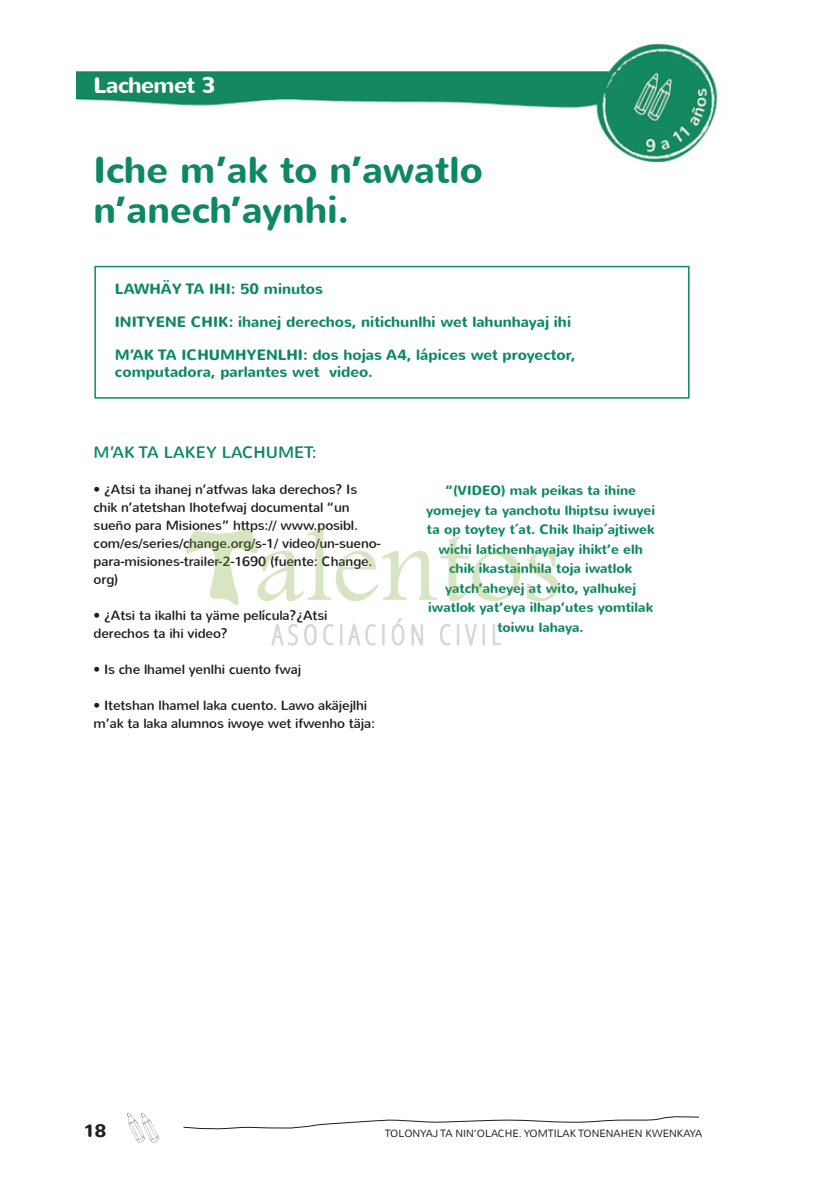
<style>
.page{position:relative;width:830px;height:1191px;background:#fff}
.page>*{position:absolute;margin:0;border:0;box-sizing:border-box;transform-origin:0 0}
.t1{font:700 37.5px/40.5px "Nunito";color:#0d8861}
.t2{font:700 22.5px "Nunito";letter-spacing:-.025em;color:#fff}
.t3{font:700 18px "Nunito";color:#1d1d1b}
.t4{font:16.5px "Nunito";color:#0d8861}
.t5{font:700 15px/16.5px "Nunito";color:#0d8861}
.t6{font:13.5px/18px "Nunito";letter-spacing:-.01em;color:#1d1d1b}
.t7{font:700 13.5px/19.5px "Nunito";color:#0d8861;text-align:center}
.t8{font:300 10.5px "Nunito";color:#1d1d1b}
</style>
<div class="page">
<img style="left:128px;top:1112px;width:13px;height:30px">
<img style="left:141px;top:1112px;width:10px;height:30px">
<img style="left:77px;top:43px;width:641px;height:120px">
<svg style="left:151px;top:1116px;width:548px;height:27px"></svg>
<div style="left:94px;top:266px;width:595px;height:133px;border:2px solid #0d8861"></div>
<svg style="left:186px;top:526px;width:334px;height:79px"></svg>
<svg style="left:526px;top:550px;width:32px;height:51px"></svg>
<svg style="left:271px;top:623px;width:63px;height:23px"></svg>
<hr style="left:340px;top:624px;width:2px;height:21px;background:#78797c">
<svg style="left:348px;top:623px;width:28px;height:23px"></svg>
<hr style="left:382px;top:624px;width:2px;height:21px;background:#78797c">
<svg style="left:391px;top:618px;width:13px;height:28px"></svg>
<svg style="left:411px;top:624px;width:12px;height:22px"></svg>
<svg style="left:440px;top:624px;width:11px;height:22px"></svg>
<hr style="left:456px;top:624px;width:3px;height:21px;background:#78797c">
<svg style="left:465px;top:624px;width:12px;height:23px"></svg>
<hr style="left:482px;top:624px;width:2px;height:21px;background:#78797c">
<svg style="left:492px;top:624px;width:9px;height:22px"></svg>
<h2 class="t2" style="left:94px;top:70px;width:123px">Lachemet 3</h2>
<h1 class="t1" style="left:94px;top:150px;width:390px">Iche m’ak to n’awatlo n’anech’aynhi.</h1>
<p class="t5" style="left:115px;top:281px;width:209px">LAWHÄY TA IHI: 50 minutos</p>
<p class="t5" style="left:115px;top:314px;width:457px">INITYENE CHIK: ihanej derechos, nitichunlhi wet lahunhayaj ihi</p>
<p class="t5" style="left:115px;top:347px;width:462px">M’AK TA ICHUMHYENLHI: dos hojas A4, lápices wet proyector, computadora, parlantes wet video.</p>
<p class="t4" style="left:94px;top:441px;width:224px">M’AK TA LAKEY LACHUMET:</p>
<p class="t6" style="left:94px;top:480px;width:288px">• ¿Atsi ta ihanej n’atfwas laka derechos? Is chik n’atetshan lhotefwaj documental “un sueño para Misiones” https:// www.posibl. com/es/series/change.org/s-1/ video/un-sueno&shy;para-misiones-trailer-2-1690 (fuente: Change. org)</p>
<p class="t6" style="left:94px;top:606px;width:235px">• ¿Atsi ta ikalhi ta yäme película?¿Atsi derechos ta ihi video?</p>
<p class="t6" style="left:94px;top:660px;width:209px">• Is che lhamel yenlhi cuento fwaj</p>
<p class="t6" style="left:94px;top:696px;width:283px">• Itetshan lhamel laka cuento. Lawo akäjejlhi m’ak ta laka alumnos iwoye wet ifwenho täja:</p>
<p class="t7" style="left:426px;top:481px;width:230px">“(VIDEO) mak peikas ta ihine yomejey ta yanchotu lhiptsu iwuyei ta op toytey t´at. Chik lhaip´ajtiwek wichi latichenhayajay ihikt’e elh chik ikastainhila toja iwatlok yatch’aheyej at wito, yalhukej iwatlok yat’eya ilhap’utes yomtilak toiwu lahaya.</p>
<h3 class="t3" style="left:84px;top:1118px;width:24px">18</h3>
<p class="t8" style="left:384px;top:1126px;width:319px">TOLONYAJ TA NIN’OLACHE. YOMTILAK TONENAHEN KWENKAYA</p>
</div>
